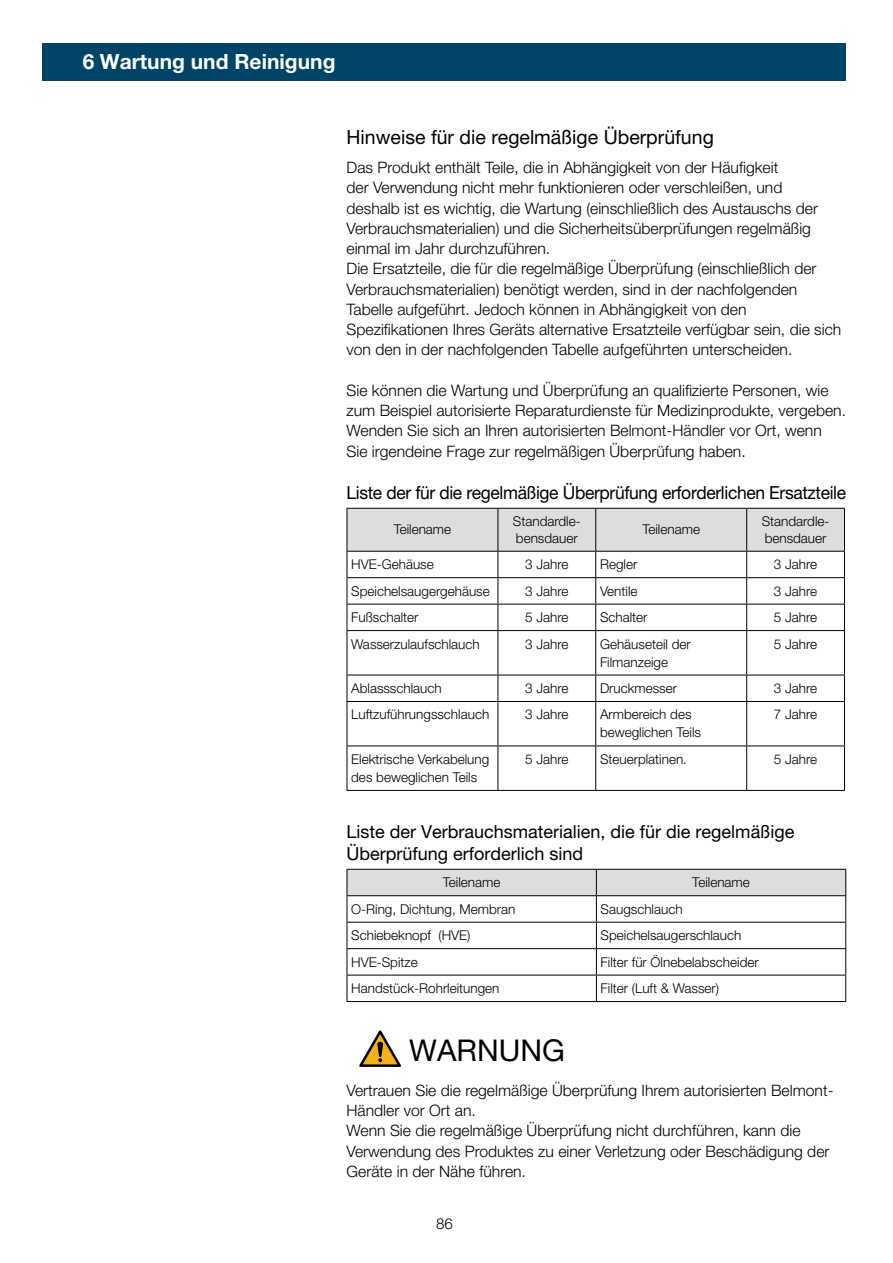
<style>
.page{position:relative;width:893px;height:1263px;background:#fff}
.page>*{position:absolute;margin:0;border:0;box-sizing:border-box;transform-origin:0 0}
.t1{font:30px "Helvetica Neue LT Pro";color:#000}
.t2{font:700 21px "Helvetica Neue LT Pro";color:#fff}
.t3{font:19.5px "Helvetica Neue LT Pro";color:#000}
.t4{font:18px/22.5px "Helvetica Neue LT Pro";color:#000}
.t5{font:18px "Helvetica Neue LT Pro";letter-spacing:-.02em;color:#000}
.t6{font:300 15.75px/20.2px "Helvetica Neue LT Pro";color:#000}
.t7{font:300 15px "Helvetica Neue LT Pro";color:#000}
.t8{font:300 13.5px/18px "Helvetica Neue LT Pro";color:#000}
</style>
<div class="page">
<div style="left:43px;top:43px;width:803px;height:38px;background:#004467"></div>
<svg style="left:347px;top:508px;width:498px;height:122px"></svg>
<hr style="left:347px;top:630px;width:151px;height:1px;background:#000">
<hr style="left:347px;top:631px;width:1px;height:44px;background:#000">
<hr style="left:498px;top:630px;width:98px;height:1px;background:#000">
<hr style="left:497px;top:631px;width:1px;height:44px;background:#000">
<hr style="left:596px;top:630px;width:151px;height:1px;background:#000">
<hr style="left:595px;top:631px;width:1px;height:44px;background:#000">
<hr style="left:747px;top:630px;width:98px;height:1px;background:#000">
<hr style="left:746px;top:631px;width:1px;height:44px;background:#000">
<hr style="left:844px;top:631px;width:1px;height:44px;background:#000">
<hr style="left:347px;top:675px;width:151px;height:1px;background:#000">
<svg style="left:347px;top:675px;width:1px;height:26px"></svg>
<hr style="left:498px;top:675px;width:98px;height:1px;background:#000">
<svg style="left:497px;top:675px;width:1px;height:26px"></svg>
<hr style="left:596px;top:675px;width:151px;height:1px;background:#000">
<svg style="left:595px;top:675px;width:1px;height:26px"></svg>
<hr style="left:747px;top:675px;width:98px;height:1px;background:#000">
<svg style="left:746px;top:675px;width:1px;height:26px"></svg>
<svg style="left:844px;top:675px;width:1px;height:26px"></svg>
<hr style="left:347px;top:701px;width:151px;height:1px;background:#000">
<hr style="left:347px;top:702px;width:1px;height:43px;background:#000">
<hr style="left:498px;top:701px;width:98px;height:1px;background:#000">
<hr style="left:497px;top:702px;width:1px;height:43px;background:#000">
<hr style="left:596px;top:701px;width:151px;height:1px;background:#000">
<hr style="left:595px;top:702px;width:1px;height:43px;background:#000">
<hr style="left:747px;top:701px;width:98px;height:1px;background:#000">
<hr style="left:746px;top:702px;width:1px;height:43px;background:#000">
<hr style="left:844px;top:702px;width:1px;height:43px;background:#000">
<hr style="left:347px;top:745px;width:151px;height:1px;background:#000">
<hr style="left:347px;top:746px;width:1px;height:44px;background:#000">
<hr style="left:498px;top:745px;width:98px;height:1px;background:#000">
<hr style="left:497px;top:746px;width:1px;height:44px;background:#000">
<hr style="left:596px;top:745px;width:151px;height:1px;background:#000">
<hr style="left:595px;top:746px;width:1px;height:44px;background:#000">
<hr style="left:747px;top:745px;width:98px;height:1px;background:#000">
<hr style="left:746px;top:746px;width:1px;height:44px;background:#000">
<hr style="left:844px;top:746px;width:1px;height:44px;background:#000">
<hr style="left:347px;top:790px;width:151px;height:1px;background:#000">
<hr style="left:498px;top:790px;width:98px;height:1px;background:#000">
<hr style="left:596px;top:790px;width:151px;height:1px;background:#000">
<hr style="left:747px;top:790px;width:98px;height:1px;background:#000">
<svg style="left:347px;top:869px;width:499px;height:132px"></svg>
<hr style="left:347px;top:1001px;width:249px;height:1px;background:#000">
<hr style="left:596px;top:1001px;width:250px;height:1px;background:#000">
<svg style="left:359px;top:1030px;width:42px;height:37px"></svg>
<h2 class="t2" style="left:83px;top:48px;width:254px">6 Wartung und Reinigung</h2>
<p class="t3" style="left:347px;top:126px;width:369px">Hinweise für die regelmäßige Überprüfung</p>
<p class="t6" style="left:347px;top:157px;width:496px">Das Produkt enthält Teile, die in Abhängigkeit von der Häufigkeit<br>der Verwendung nicht mehr funktionieren oder verschleißen, und<br>deshalb ist es wichtig, die Wartung (einschließlich des Austauschs der Verbrauchsmaterialien) und die Sicherheitsüberprüfungen regelmäßig einmal im Jahr durchzuführen.<br>Die Ersatzteile, die für die regelmäßige Überprüfung (einschließlich der Verbrauchsmaterialien) benötigt werden, sind in der nachfolgenden Tabelle aufgeführt. Jedoch können in Abhängigkeit von den Spezifikationen Ihres Geräts alternative Ersatzteile verfügbar sein, die sich von den in der nachfolgenden Tabelle aufgeführten unterscheiden.</p>
<p class="t6" style="left:347px;top:380px;width:501px">Sie können die Wartung und Überprüfung an qualifizierte Personen, wie zum Beispiel autorisierte Reparaturdienste für Medizinprodukte, vergeben.<br>Wenden Sie sich an Ihren autorisierten Belmont-Händler vor Ort, wenn Sie irgendeine Frage zur regelmäßigen Überprüfung haben.</p>
<p class="t5" style="left:347px;top:482px;width:501px">Liste der für die regelmäßige Überprüfung erforderlichen Ersatzteile</p>
<p class="t8" style="left:394px;top:520px;width:59px">Teilename</p>
<p class="t8" style="left:513px;top:513px;width:69px;line-height:16.5px">Standardle&shy;bensdauer</p>
<p class="t8" style="left:642px;top:520px;width:59px">Teilename</p>
<p class="t8" style="left:762px;top:513px;width:69px;line-height:16.5px">Standardle&shy;bensdauer</p>
<p class="t8" style="left:351px;top:555px;width:84px">HVE-Gehäuse</p>
<p class="t8" style="left:525px;top:555px;width:45px">3 Jahre</p>
<p class="t8" style="left:600px;top:555px;width:39px">Regler</p>
<p class="t8" style="left:774px;top:555px;width:45px">3 Jahre</p>
<p class="t8" style="left:351px;top:581px;width:140px">Speichelsaugergehäuse</p>
<p class="t8" style="left:525px;top:581px;width:45px">3 Jahre</p>
<p class="t8" style="left:600px;top:581px;width:39px">Ventile</p>
<p class="t8" style="left:774px;top:581px;width:45px">3 Jahre</p>
<p class="t8" style="left:351px;top:608px;width:69px">Fußschalter</p>
<p class="t8" style="left:525px;top:608px;width:45px">5 Jahre</p>
<p class="t8" style="left:600px;top:608px;width:49px">Schalter</p>
<p class="t8" style="left:774px;top:608px;width:45px">5 Jahre</p>
<p class="t8" style="left:351px;top:634px;width:130px">Wasserzulaufschlauch</p>
<p class="t8" style="left:525px;top:634px;width:45px">3 Jahre</p>
<p class="t8" style="left:600px;top:634px;width:92px">Gehäuseteil der<br>Filmanzeige</p>
<p class="t8" style="left:774px;top:634px;width:45px">5 Jahre</p>
<p class="t8" style="left:351px;top:679px;width:92px">Ablassschlauch</p>
<p class="t8" style="left:525px;top:679px;width:45px">3 Jahre</p>
<p class="t8" style="left:600px;top:679px;width:79px">Druckmesser</p>
<p class="t8" style="left:774px;top:679px;width:45px">3 Jahre</p>
<p class="t8" style="left:351px;top:705px;width:139px">Luftzuführungsschlauch</p>
<p class="t8" style="left:525px;top:705px;width:45px">3 Jahre</p>
<p class="t8" style="left:600px;top:705px;width:103px">Armbereich des beweglichen Teils</p>
<p class="t8" style="left:774px;top:705px;width:45px">7 Jahre</p>
<p class="t8" style="left:351px;top:750px;width:140px">Elektrische Verkabelung des beweglichen Teils</p>
<p class="t8" style="left:525px;top:750px;width:45px">5 Jahre</p>
<p class="t8" style="left:600px;top:750px;width:89px">Steuerplatinen.</p>
<p class="t8" style="left:774px;top:750px;width:45px">5 Jahre</p>
<p class="t4" style="left:347px;top:820px;width:449px">Liste der Verbrauchsmaterialien, die für die regelmäßige<br>Überprüfung erforderlich sind</p>
<p class="t8" style="left:443px;top:873px;width:59px">Teilename</p>
<p class="t8" style="left:692px;top:873px;width:59px">Teilename</p>
<p class="t8" style="left:351px;top:899px;width:166px">O-Ring, Dichtung, Membran</p>
<p class="t8" style="left:601px;top:899px;width:84px">Saugschlauch</p>
<p class="t8" style="left:351px;top:926px;width:121px">Schiebeknopf (HVE)</p>
<p class="t8" style="left:601px;top:926px;width:142px">Speichelsaugerschlauch</p>
<p class="t8" style="left:351px;top:952px;width:68px">HVE-Spitze</p>
<p class="t8" style="left:601px;top:952px;width:160px">Filter für Ölnebelabscheider</p>
<p class="t8" style="left:351px;top:979px;width:150px">Handstück-Rohrleitungen</p>
<p class="t8" style="left:601px;top:979px;width:120px">Filter (Luft &amp; Wasser)</p>
<h1 class="t1" style="left:409px;top:1033px;width:157px">WARNUNG</h1>
<p class="t6" style="left:347px;top:1080px;width:488px">Vertrauen Sie die regelmäßige Überprüfung Ihrem autorisierten Belmont-Händler vor Ort an.<br>Wenn Sie die regelmäßige Überprüfung nicht durchführen, kann die Verwendung des Produktes zu einer Verletzung oder Beschädigung der Geräte in der Nähe führen.</p>
<p class="t7" style="left:436px;top:1214px;width:18px">86</p>
</div>
